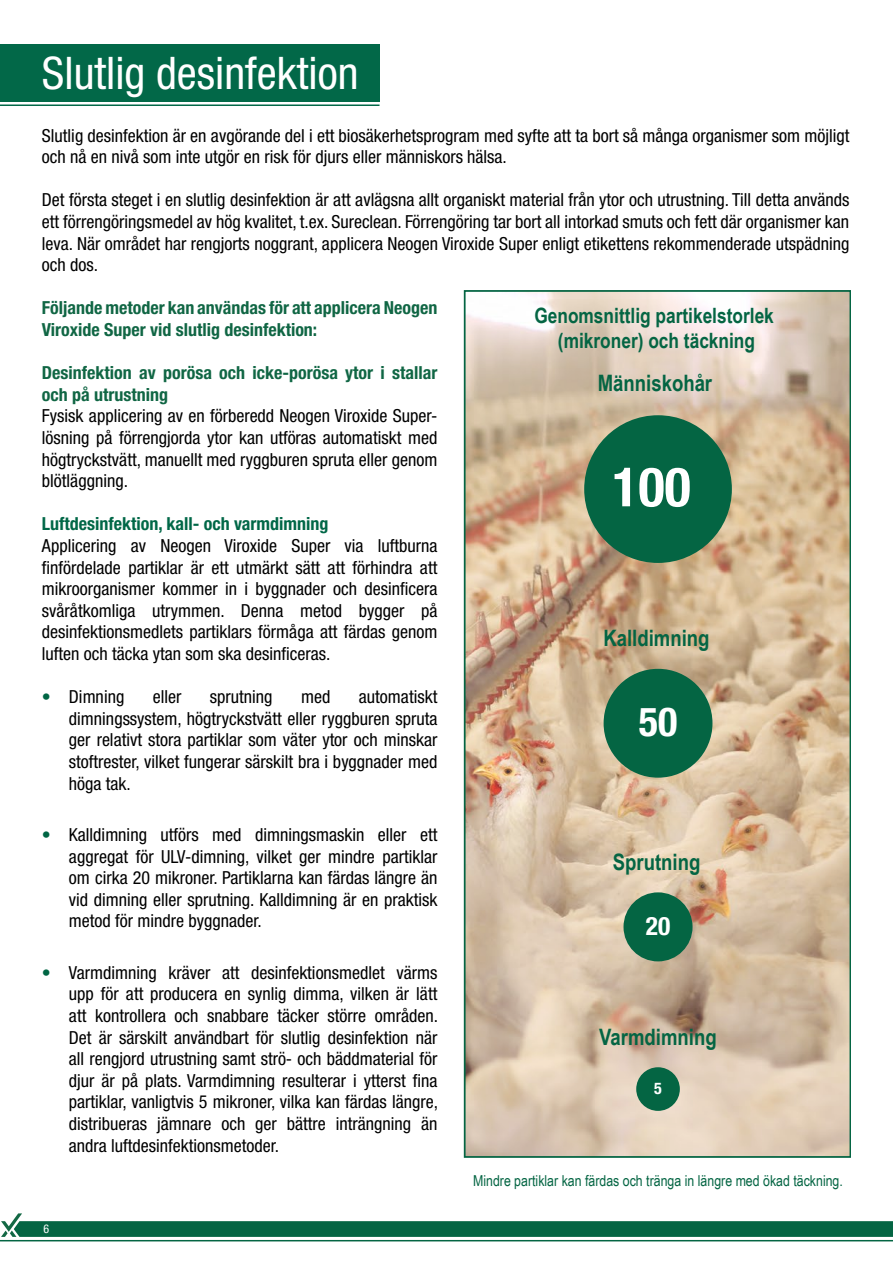
<style>
.page{position:relative;width:893px;height:1263px;background:#fff}
.page>*{position:absolute;margin:0;border:0;box-sizing:border-box;transform-origin:0 0}
.t1{font:700 condensed 54.45px "Helvetica Neue";color:#fff}
.t2{font:condensed 45px "Helvetica Neue LT Std";color:#fff}
.t3{font:700 condensed 40.05px "Helvetica Neue";color:#fff}
.t4{font:700 condensed 25.5px "Helvetica Neue";color:#fff}
.t5{font:700 22.65px "Arial Narrow";color:#046543}
.t6{font:700 21.15px/25.3px "Arial Narrow";color:#046543;text-align:center}
.t7{font:condensed 18px/21.6px "Helvetica Neue LT Std";color:#000;text-align:justify}
.t8{font:700 condensed 18px/21.6px "Helvetica Neue";color:#106644}
.t9{font:700 condensed 18px "Helvetica Neue";color:#006747}
.t10{font:700 condensed 16.05px "Helvetica Neue";color:#fff}
.t11{font:15.15px "Arial Narrow";color:#046543}
.t12{font:condensed 12px "Helvetica Neue LT Std";color:#fff}
.s1{color:#064}
</style>
<div class="page">
<div style="left:0;top:45px;width:379px;height:57px;background:#026848"></div>
<hr style="left:0;top:104px;width:379px;height:2px;background:#026848">
<img style="left:467px;top:293px;width:380px;height:862px">
<div style="left:584px;top:415px;width:148px;height:148px;background:#046543;border-radius:50%"></div>
<div style="left:604px;top:669px;width:108px;height:109px;background:#046543;border-radius:50%"></div>
<div style="left:623px;top:892px;width:69px;height:69px;background:#046543;border-radius:50%"></div>
<div style="left:636px;top:1067px;width:44px;height:44px;background:#046543;border-radius:50%"></div>
<div style="left:464px;top:290px;width:386px;height:868px;border:2px solid #046543"></div>
<svg style="left:1px;top:1213px;width:892px;height:24px"></svg>
<hr style="left:0;top:1240px;width:893px;height:1px;background:#046543">
<h2 class="t2" style="left:42px;top:47px;width:318px">Slutlig desinfektion</h2>
<p class="t7" style="left:42px;top:124px;width:809px">Slutlig desinfektion är en avgörande del i ett biosäkerhetsprogram med syfte att ta bort så många organismer som möjligt och nå en nivå som inte utgör en risk för djurs eller människors hälsa.</p>
<p class="t7" style="left:42px;top:189px;width:809px">Det första steget i en slutlig desinfektion är att avlägsna allt organiskt material från ytor och utrustning. Till detta används ett förrengöringsmedel av hög kvalitet, t.ex. Sureclean. Förrengöring tar bort all intorkad smuts och fett där organismer kan leva. När området har rengjorts noggrant, applicera Neogen Viroxide Super enligt etikettens rekommenderade utspädning och dos.</p>
<p class="t8" style="left:42px;top:297px;width:397px">Följande metoder kan användas för att applicera Neogen<br>Viroxide Super vid slutlig desinfektion:</p>
<p class="t8" style="left:42px;top:362px;width:397px">Desinfektion av porösa och icke-porösa ytor i stallar och på utrustning</p>
<p class="t7" style="left:42px;top:405px;width:397px">Fysisk applicering av en förberedd Neogen Viroxide Super&shy;lösning på förrengjorda ytor kan utföras automatiskt med högtryckstvätt, manuellt med ryggburen spruta eller genom blötläggning.</p>
<p class="t9" style="left:42px;top:513px;width:288px">Luftdesinfektion, kall- och varmdimning</p>
<p class="t7" style="left:42px;top:535px;width:397px">Applicering av Neogen Viroxide Super via luftburna finfördelade partiklar är ett utmärkt sätt att förhindra att mikroorganismer kommer in i byggnader och desinficera svåråtkomliga utrymmen. Denna metod bygger på desinfektionsmedlets partiklars förmåga att färdas genom luften och täcka ytan som ska desinficeras.</p>
<p class="t7" style="left:42px;top:686px;width:84px"><span class="s1">•</span> Dimning</p>
<p class="t7" style="left:153px;top:686px;width:30px">eller</p>
<p class="t7" style="left:210px;top:686px;width:64px">sprutning</p>
<p class="t7" style="left:301px;top:686px;width:31px">med</p>
<p class="t6" style="left:534px;top:302px;width:241px">Genomsnittlig partikelstorlek (mikroner) och täckning</p>
<p class="t5" style="left:598px;top:366px;width:116px">Människohår</p>
<h1 class="t1" style="left:612px;top:454px;width:80px">100</h1>
<p class="t5" style="left:603px;top:621px;width:108px">Kalldimning</p>
<p class="t7" style="left:69px;top:686px;width:370px;text-indent:290px">automatiskt dimningssystem, högtryckstvätt eller ryggburen spruta ger relativt stora partiklar som väter ytor och minskar stoftrester, vilket fungerar särskilt bra i byggnader med höga tak.</p>
<p class="t7" style="left:69px;top:824px;width:370px;text-indent:-27px"><span class="s1">•</span> Kalldimning utförs med dimningsmaskin eller ett aggregat för ULV-dimning, vilket ger mindre partiklar om cirka 20 mikroner. Partiklarna kan färdas längre än vid dimning eller sprutning. Kalldimning är en praktisk metod för mindre byggnader.</p>
<p class="t7" style="left:69px;top:961px;width:371px;text-indent:-27px"><span class="s1">•</span> Varmdimning kräver att desinfektionsmedlet värms upp för att producera en synlig dimma, vilken är lätt att kontrollera och snabbare täcker större områden.<br>Det är särskilt användbart för slutlig desinfektion när all rengjord utrustning samt strö- och bäddmaterial för djur är på plats. Varmdimning resulterar i ytterst fina partiklar, vanligtvis 5 mikroner, vilka kan färdas längre, distribueras jämnare och ger bättre inträngning än andra luftdesinfektionsmetoder.</p>
<h3 class="t3" style="left:639px;top:697px;width:40px">50</h3>
<p class="t5" style="left:613px;top:844px;width:89px">Sprutning</p>
<h3 class="t4" style="left:646px;top:910px;width:26px">20</h3>
<p class="t5" style="left:599px;top:1020px;width:119px">Varmdimning</p>
<p class="t10" style="left:654px;top:1079px;width:9px">5</p>
<p class="t12" style="left:44px;top:1221px;width:7px">6</p>
<p class="t11" style="left:473px;top:1169px;width:371px">Mindre partiklar kan färdas och tränga in längre med ökad täckning.</p>
</div>
